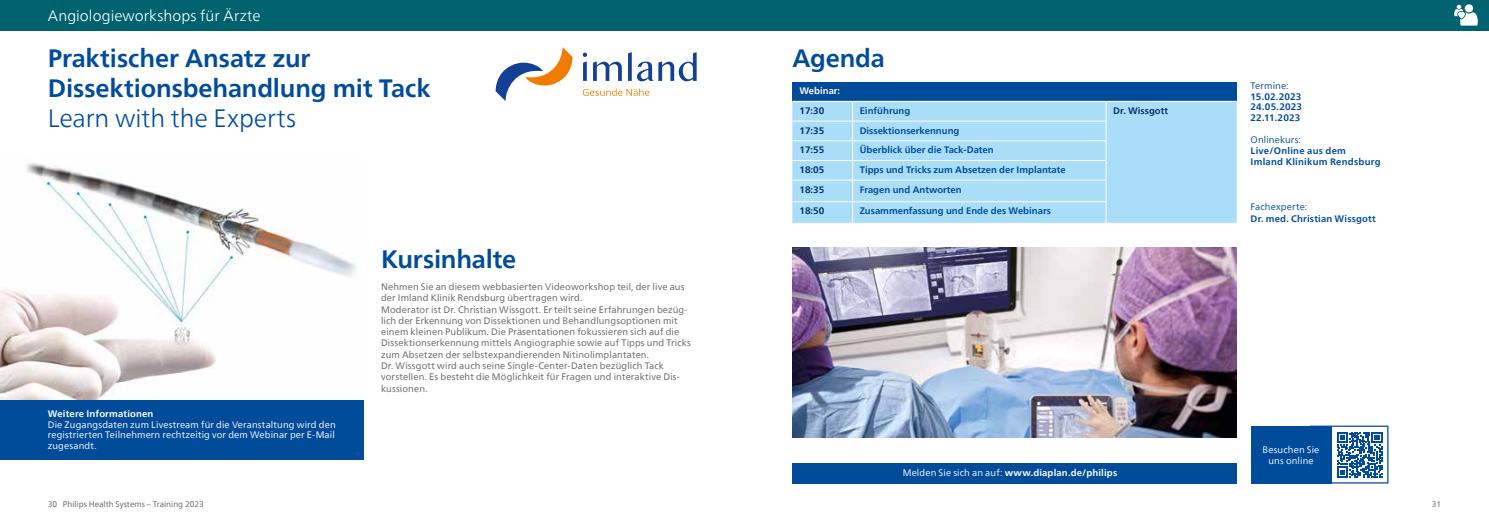
<style>
.page{position:relative;width:1489px;height:525px;background:#fff}
.page>*{position:absolute;margin:0;border:0;box-sizing:border-box;transform-origin:0 0}
.t1{font:700 25px/30px "Neue Frutiger World";letter-spacing:-.005em;color:#004c9b}
.t2{font:300 25px "Neue Frutiger World";letter-spacing:-.005em;color:#004c9b}
.t3{font:300 15px "Neue Frutiger World";letter-spacing:.005em;color:#fff}
.t4{font:9.38px/11.2px "Neue Frutiger World";letter-spacing:.015em;color:#636362}
.t5{font:700 9.38px/10.6px "Neue Frutiger World";color:#004c9b;text-align:justify}
.t6{font:9.38px/10.6px "Neue Frutiger World";letter-spacing:.015em;color:#fff;text-align:justify}
.t7{font:700 9.38px "Neue Frutiger World";letter-spacing:.015em;color:#fff}
.t8{font:700 9.38px "Neue Frutiger World";color:#082e6d}
.t9{font:700 9.38px/11.2px "Neue Frutiger World";letter-spacing:.025em;color:#004c9b}
.t10{font:9.38px "Neue Frutiger World";letter-spacing:.015em;color:#004c9b}
.t11{font:700 9.38px "Neue Frutiger World";letter-spacing:.02em;color:#004c9b}
.t12{font:8.12px "Neue Frutiger World";color:#636362}
.s1{font-weight:400}
</style>
<div class="page">
<div style="left:0;top:0;width:1488px;height:31px;background:#00626f"></div>
<svg style="left:1454px;top:5px;width:23px;height:21px"></svg>
<img style="left:793px;top:247px;width:442px;height:190px">
<div style="left:792px;top:82px;width:444px;height:19px;background:#004c9b"></div>
<div style="left:792px;top:102px;width:444px;height:121px;background:#a9ddf8"></div>
<hr style="left:792px;top:121px;width:60px;height:1px;background:#fff">
<hr style="left:852px;top:121px;width:254px;height:1px;background:#fff">
<hr style="left:792px;top:160px;width:60px;height:1px;background:#fff">
<hr style="left:852px;top:160px;width:254px;height:1px;background:#fff">
<hr style="left:792px;top:180px;width:60px;height:1px;background:#fff">
<hr style="left:852px;top:180px;width:254px;height:1px;background:#fff">
<hr style="left:792px;top:201px;width:60px;height:1px;background:#fff">
<hr style="left:852px;top:201px;width:254px;height:1px;background:#fff">
<svg style="left:852px;top:102px;width:1px;height:121px"></svg>
<hr style="left:792px;top:140px;width:60px;height:1px;background:#fff">
<hr style="left:852px;top:140px;width:254px;height:1px;background:#fff">
<svg style="left:1105px;top:102px;width:1px;height:121px"></svg>
<svg style="left:495px;top:47px;width:77px;height:54px"></svg>
<svg style="left:582px;top:52px;width:114px;height:29px"></svg>
<svg style="left:582px;top:89px;width:67px;height:7px"></svg>
<div style="left:0;top:399px;width:363px;height:60px;background:#004c9b"></div>
<img style="left:0;top:163px;width:356px;height:236px">
<div style="left:1250px;top:425px;width:81px;height:58px;background:#004c9b"></div>
<div style="left:1309px;top:425px;width:79px;height:58px;border:1px solid #004c9b"></div>
<div style="left:792px;top:462px;width:444px;height:21px;background:#004c9b"></div>
<svg style="left:1337px;top:432px;width:45px;height:45px"></svg>
<h2 class="t3" style="left:48px;top:4px;width:214px">Angiologieworkshops für Ärzte</h2>
<h1 class="t1" style="left:48px;top:43px;width:384px">Praktischer Ansatz zur<br>Dissektionsbehandlung mit Tack</h1>
<h1 class="t2" style="left:48px;top:99px;width:250px">Learn with the Experts</h1>
<p class="t7" style="left:48px;top:405px;width:107px">Weitere Informationen</p>
<p class="t6" style="left:48px;top:419px;width:289px">Die Zugangsdaten zum Livestream für die Veranstaltung wird den registrierten Teilnehmern rechtzeitig vor dem Webinar per E-Mail zugesandt.</p>
<h1 class="t1" style="left:381px;top:243px;width:137px">Kursinhalte</h1>
<p class="t4" style="left:381px;top:281px;width:311px">Nehmen Sie an diesem webbasierten Videoworkshop teil, der live aus der Imland Klinik Rendsburg übertragen wird.<br>Moderator ist Dr. Christian Wissgott. Er teilt seine Erfahrungen bezüg&shy;lich der Erkennung von Dissektionen und Behandlungsoptionen mit einem kleinen Publikum. Die Präsentationen fokussieren sich auf die Dissektionserkennung mittels Angiographie sowie auf Tipps und Tricks zum Absetzen der selbstexpandierenden Nitinolimplantaten.<br>Dr. Wissgott wird auch seine Single-Center-Daten bezüglich Tack vorstellen. Es besteht die Möglichkeit für Fragen und interaktive Dis&shy;kussionen.</p>
<h1 class="t1" style="left:792px;top:43px;width:94px">Agenda</h1>
<p class="t7" style="left:799px;top:83px;width:42px">Webinar:</p>
<p class="t8" style="left:799px;top:102px;width:26px">17:30</p>
<p class="t5" style="left:859px;top:105px;width:52px">Einführung</p>
<p class="t8" style="left:1113px;top:102px;width:56px">Dr. Wissgott</p>
<p class="t8" style="left:799px;top:122px;width:26px">17:35</p>
<p class="t5" style="left:859px;top:125px;width:101px">Dissektionserkennung</p>
<p class="t8" style="left:799px;top:142px;width:26px">17:55</p>
<p class="t5" style="left:859px;top:144px;width:135px">Überblick über die Tack-Daten</p>
<p class="t8" style="left:799px;top:161px;width:26px">18:05</p>
<p class="t5" style="left:859px;top:164px;width:207px">Tipps und Tricks zum Absetzen der Implantate</p>
<p class="t8" style="left:799px;top:181px;width:26px">18:35</p>
<p class="t5" style="left:859px;top:184px;width:104px">Fragen und Antworten</p>
<p class="t8" style="left:799px;top:203px;width:26px">18:50</p>
<p class="t5" style="left:859px;top:205px;width:193px">Zusammenfassung und Ende des Webinars</p>
<p class="t10" style="left:1250px;top:78px;width:40px">Termine:</p>
<p class="t5" style="left:1250px;top:91px;width:53px">15.02.2023<br>24.05.2023<br>22.11.2023</p>
<p class="t10" style="left:1250px;top:132px;width:52px">Onlinekurs:</p>
<p class="t9" style="left:1250px;top:145px;width:132px">Live/Online aus dem<br>Imland Klinikum Rendsburg</p>
<p class="t10" style="left:1250px;top:200px;width:58px">Fachexperte:</p>
<p class="t11" style="left:1250px;top:210px;width:127px">Dr. med. Christian Wissgott</p>
<p class="t7" style="left:902px;top:464px;width:216px"><span class="s1">Melden Sie sich an auf:</span> www.diaplan.de/philips</p>
<p class="t6" style="left:1262px;top:443px;width:58px;line-height:11.2px;text-align:center">Besuchen Sie uns online</p>
<p class="t12" style="left:48px;top:497px;width:157px">30 Philips Health Systems – Training 2023</p>
<p class="t12" style="left:1431px;top:497px;width:11px">31</p>
</div>
